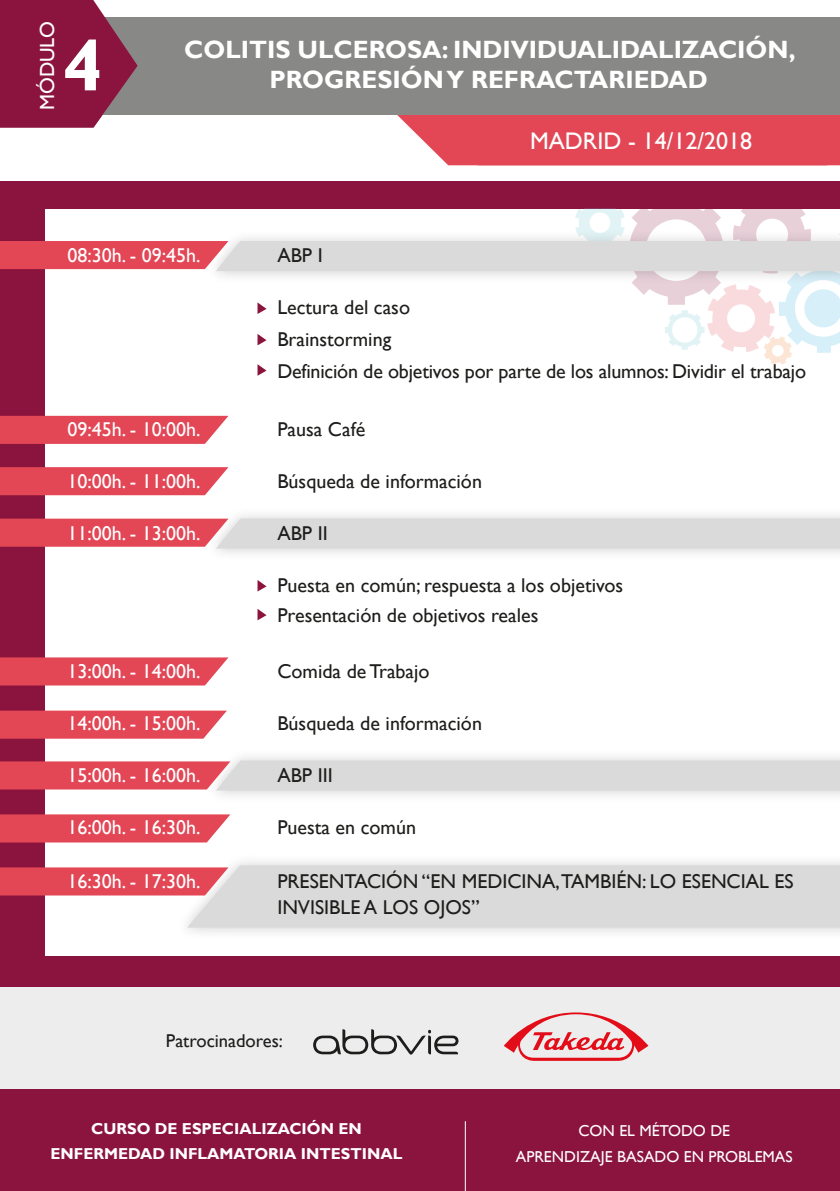
<style>
.page{position:relative;width:840px;height:1191px;background:#fff}
.page>*{position:absolute;margin:0;border:0;box-sizing:border-box;transform-origin:0 0}
.t1{font:700 73.6px "Gill Sans";color:#fff}
.t2{font:700 25px "Gill Sans";color:#fff}
.t3{font:24.6px "Gill Sans";color:#fff}
.t4{font:24px "Gill Sans";color:#fff}
.t5{font:700 23.8px "Gill Sans";letter-spacing:.03em;color:#fff}
.t6{font:20.4px "Gill Sans";color:#fff}
.t7{font:20px/32px "Gill Sans";color:#1d1d1b}
.t8{font:20px "Gill Sans";color:#fff}
.t9{font:18.6px "Gill Sans";color:#1d1d1b}
.t10{font:700 15.8px/25.8px "Gill Sans";color:#fff;text-align:center}
.t11{font:15.8px/25.8px "Gill Sans";color:#fff;text-align:center}
</style>
<div class="page">
<div style="left:0;top:182px;width:839px;height:1009px;background:#8b143e"></div>
<div style="left:46px;top:209px;width:793px;height:746px;background:#fff"></div>
<div style="left:0;top:987px;width:839px;height:102px;background:#ededed"></div>
<div style="left:187px;top:865px;width:652px;height:62px;background:#dadada"></div>
<svg style="left:0;top:467px;width:228px;height:28px;background:#e4505e"></svg>
<svg style="left:0;top:416px;width:228px;height:28px;background:#e4505e"></svg>
<svg style="left:0;top:518px;width:839px;height:30px;background:#dcb6ba"></svg>
<svg style="left:0;top:657px;width:228px;height:28px;background:#e45160"></svg>
<svg style="left:0;top:710px;width:227px;height:28px;background:#e45361"></svg>
<svg style="left:0;top:760px;width:839px;height:30px;background:#dcb6ba"></svg>
<svg style="left:0;top:814px;width:230px;height:28px;background:#e45160"></svg>
<svg style="left:0;top:867px;width:228px;height:28px;background:#e3505f"></svg>
<svg style="left:313px;top:1029px;width:145px;height:25px"></svg>
<svg style="left:503px;top:1012px;width:145px;height:49px"></svg>
<hr style="left:464px;top:1121px;width:1px;height:70px;background:#fff">
<div style="left:397px;top:115px;width:442px;height:50px;background:#e34756"></div>
<div style="left:61px;top:17px;width:778px;height:98px;background:#888887"></div>
<svg style="left:0;top:0;width:137px;height:127px"></svg>
<svg style="left:257px;top:580px;width:9px;height:11px"></svg>
<svg style="left:257px;top:609px;width:9px;height:11px"></svg>
<svg style="left:0;top:209px;width:839px;height:167px"></svg>
<p class="t6" style="left:35px;top:110px;width:91px;rotate:-90deg">MÓDULO</p>
<h1 class="t1" style="left:62px;top:21px;width:42px">4</h1>
<h1 class="t1" style="left:62px;top:21px;width:42px">3</h1>
<p class="t2" style="left:184px;top:35px;width:612px">COLITIS ULCEROSA: INDIVIDUALIDALIZACIÓN,</p>
<p class="t5" style="left:318px;top:38px;width:259px">OPTIMIZACIÓN DEL</p>
<p class="t2" style="left:269px;top:65px;width:440px">PROGRESIÓN Y REFRACTARIEDAD</p>
<p class="t5" style="left:272px;top:67px;width:351px">TRATAMIENTO BIOLÓGICO</p>
<p class="t3" style="left:488px;top:124px;width:229px">MADRID - 21/09/2018</p>
<p class="t4" style="left:530px;top:127px;width:223px">MADRID - 14/12/2018</p>
<p class="t8" style="left:67px;top:243px;width:135px">08:30h. - 09:45h.</p>
<p class="t7" style="left:277px;top:239px;width:47px">ABP I</p>
<p class="t7" style="left:277px;top:291px;width:530px">Lectura del caso<br>Brainstorming<br>Definición de objetivos por parte de los alumnos: Dividir el trabajo</p>
<p class="t8" style="left:67px;top:417px;width:135px">09:45h. - 10:00h.</p>
<p class="t7" style="left:277px;top:413px;width:89px">Pausa Café</p>
<p class="t8" style="left:67px;top:469px;width:135px">10:00h. - 11:00h.</p>
<p class="t7" style="left:277px;top:465px;width:206px">Búsqueda de información</p>
<p class="t8" style="left:67px;top:521px;width:135px">11:00h. - 13:00h.</p>
<p class="t7" style="left:277px;top:517px;width:52px">ABP II</p>
<p class="t7" style="left:277px;top:570px;width:347px;line-height:30px">Puesta en común; respuesta a los objetivos<br>Presentación de objetivos reales</p>
<p class="t8" style="left:67px;top:659px;width:135px">13:00h. - 14:00h.</p>
<p class="t7" style="left:277px;top:655px;width:154px">Comida de Trabajo</p>
<p class="t8" style="left:67px;top:711px;width:135px">14:00h. - 15:00h.</p>
<p class="t7" style="left:277px;top:707px;width:206px">Búsqueda de información</p>
<p class="t8" style="left:67px;top:763px;width:135px">15:00h. - 16:00h.</p>
<p class="t7" style="left:277px;top:759px;width:57px">ABP III</p>
<p class="t8" style="left:67px;top:815px;width:135px">16:00h. - 16:30h.</p>
<p class="t7" style="left:277px;top:811px;width:140px">Puesta en común</p>
<p class="t8" style="left:67px;top:869px;width:135px">16:30h. - 17:30h.</p>
<p class="t7" style="left:277px;top:868px;width:517px;line-height:26px">PRESENTACIÓN “EN MEDICINA,TAMBIÉN: LO ESENCIAL ES<br>INVISIBLE A LOS OJOS”</p>
<p class="t9" style="left:166px;top:1029px;width:118px">Patrocinadores:</p>
<p class="t10" style="left:51px;top:1115px;width:353px">CURSO DE ESPECIALIZACIÓN EN<br>ENFERMEDAD INFLAMATORIA INTESTINAL</p>
<p class="t11" style="left:515px;top:1118px;width:278px">CON EL MÉTODO DE<br>APRENDIZAJE BASADO EN PROBLEMAS</p>
</div>
